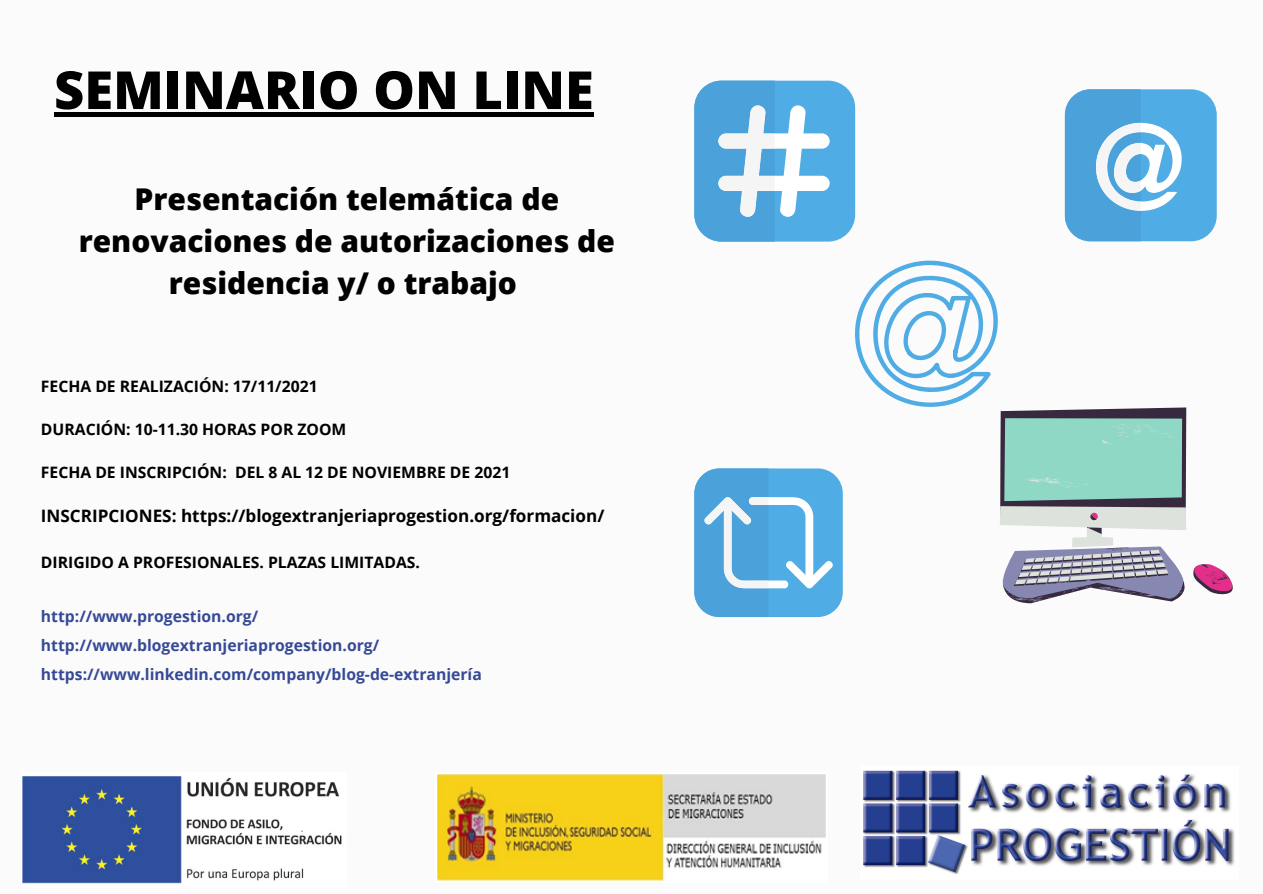
<style>
.page{position:relative;width:1263px;height:894px;background:#fff}
.page>*{position:absolute;margin:0;border:0;box-sizing:border-box;transform-origin:0 0}
.t1{font:800 52.5px "Open Sans";color:#000}
.t2{font:800 30px/41.5px "Open Sans";color:#000;text-align:center}
.t3{font:700 17.1px "Open Sans";color:#000}
.t4{font:700 15.75px "Open Sans";color:#000}
.t5{font:700 15.75px "Open Sans";color:#364995}
</style>
<div class="page">
<div style="left:0;top:0;width:1263px;height:893px;background:#fbfbfc"></div>
<img style="left:863px;top:770px;width:372px;height:104px">
<img style="left:437px;top:774px;width:389px;height:107px">
<img style="left:22px;top:776px;width:320px;height:108px">
<svg style="left:855px;top:260px;width:143px;height:147px"></svg>
<div style="left:1065px;top:89px;width:152px;height:152px;background:#50ace4;border-radius:26px"></div>
<svg style="left:1065px;top:89px;width:117px;height:152px"></svg>
<div style="left:694px;top:81px;width:161px;height:160px;background:#50ace4;border-radius:27px"></div>
<div style="left:718px;top:133px;width:112px;height:16px;background:#fff;border-radius:8px"></div>
<div style="left:718px;top:176px;width:112px;height:15px;background:#fff;border-radius:8px"></div>
<svg style="left:694px;top:81px;width:112px;height:160px"></svg>
<div style="left:694px;top:468px;width:149px;height:149px;background:#50ace4;border-radius:25px"></div>
<svg style="left:694px;top:468px;width:141px;height:149px"></svg>
<svg style="left:1000px;top:407px;width:187px;height:196px;fill:#382a3e"></svg>
<svg style="left:1000px;top:418px;width:233px;height:183px"></svg>
<div style="left:54px;top:112px;width:540px;height:5px;background:#000"></div>
<p class="t1" style="left:54px;top:53px;width:541px">SEMINARIO ON LINE</p>
<p class="t2" style="left:79px;top:178px;width:538px">Presentación telemática de renovaciones de autorizaciones de residencia y/ o trabajo</p>
<p class="t4" style="left:41px;top:375px;width:278px">FECHA DE REALIZACIÓN: 17/11/2021</p>
<p class="t4" style="left:41px;top:418px;width:307px">DURACIÓN: 10-11.30 HORAS POR ZOOM</p>
<p class="t4" style="left:41px;top:460px;width:471px">FECHA DE INSCRIPCIÓN: DEL 8 AL 12 DE NOVIEMBRE DE 2021</p>
<p class="t3" style="left:41px;top:503px;width:565px">INSCRIPCIONES: https://blogextranjeriaprogestion.org/formacion/</p>
<p class="t4" style="left:41px;top:550px;width:381px">DIRIGIDO A PROFESIONALES. PLAZAS LIMITADAS.</p>
<p class="t5" style="left:41px;top:604px;width:219px">http://www.progestion.org/</p>
<p class="t5" style="left:41px;top:634px;width:340px">http://www.blogextranjeriaprogestion.org/</p>
<p class="t5" style="left:41px;top:663px;width:442px">https://www.linkedin.com/company/blog-de-extranjería</p>
</div>
